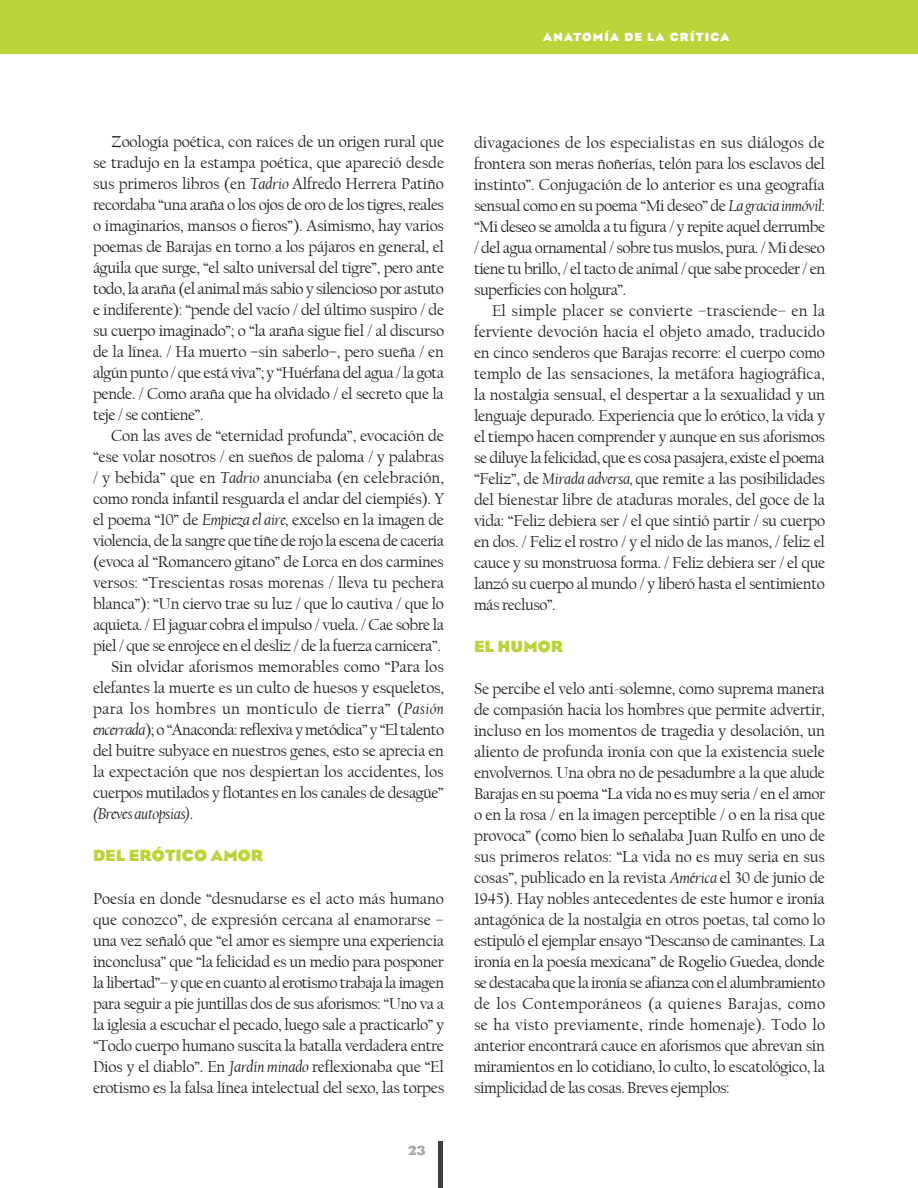
<style>
.page{position:relative;width:918px;height:1188px;background:#fff}
.page>*{position:absolute;margin:0;border:0;box-sizing:border-box;transform-origin:0 0}
.sin_sangria{font:16.5px/21px "Californian FB";letter-spacing:-.025em;color:#231f20;text-align:justify}
.t1{font:700 16.5px "Eagle";color:#b9d539}
.t2{font:700 13.5px "Eagle";color:#a8a9ad}
.t3{font:700 12px "Eagle";letter-spacing:.1em;color:#fff}
.s1{font-style:italic}
</style>
<div class="page">
<div style="left:0;top:0;width:918px;height:54px;background:#b9d539"></div>
<div style="left:438px;top:1142px;width:5px;height:46px;background:#3e3e3f"></div>
<p class="t3" style="left:543px;top:31px;width:188px">ANATOMÍA DE LA CRÍTICA</p>
<p class="sin_sangria" style="left:93px;top:132px;width:353px;text-indent:18px">Zoología poética, con raíces de un origen rural que se tradujo en la estampa poética, que apareció desde sus primeros libros (en <span class="s1">Tadrio</span> Alfredo Herrera Patiño recordaba “una araña o los ojos de oro de los tigres, reales o imaginarios, mansos o fieros”). Asimismo, hay varios poemas de Barajas en torno a los pájaros en general, el águila que surge, “el salto universal del tigre”, pero ante todo, la araña (el animal más sabio y silencioso por astuto e indiferente): “pende del vacío / del último suspiro / de su cuerpo imaginado”; o “la araña sigue fiel / al discurso de la línea. / Ha muerto <span class="s1">–</span>sin saberlo<span class="s1">–</span>, pero sueña / en algún punto / que está viva”; y “Huérfana del agua / la gota pende. / Como araña que ha olvidado / el secreto que la teje / se contiene”.</p>
<p class="sin_sangria" style="left:93px;top:426px;width:353px;text-indent:18px">Con las aves de “eternidad profunda”, evocación de “ese volar nosotros / en sueños de paloma / y palabras / y bebida” que en <span class="s1">Tadrio</span> anunciaba (en celebración, como ronda infantil resguarda el andar del ciempiés). Y el poema “10” de <span class="s1">Empieza el aire,</span> excelso en la imagen de violencia, de la sangre que tiñe de rojo la escena de cacería (evoca al “Romancero gitano” de Lorca en dos carmines versos: “Trescientas rosas morenas / lleva tu pechera blanca”): “Un ciervo trae su luz / que lo cautiva / que lo aquieta. / El jaguar cobra el impulso / vuela. / Cae sobre la piel / que se enrojece en el desliz / de la fuerza carnicera”.</p>
<p class="sin_sangria" style="left:93px;top:657px;width:353px;text-indent:18px">Sin olvidar aforismos memorables como “Para los elefantes la muerte es un culto de huesos y esqueletos, para los hombres un montículo de tierra” (<span class="s1">Pasión encerrada</span>); o “Anaconda: reflexiva y metódica” y “El talento del buitre subyace en nuestros genes, esto se aprecia en la expectación que nos despiertan los accidentes, los cuerpos mutilados y flotantes en los canales de desagüe” <span class="s1">(Breves autopsias)</span>.</p>
<p class="t1" style="left:93px;top:847px;width:172px">DEL ERÓTICO AMOR</p>
<p class="sin_sangria" style="left:93px;top:888px;width:353px">Poesía en donde “desnudarse es el acto más humano que conozco”, de expresión cercana al enamorarse – una vez señaló que “el amor es siempre una experiencia inconclusa” que “la felicidad es un medio para posponer la libertad”– y que en cuanto al erotismo trabaja la imagen para seguir a pie juntillas dos de sus aforismos: “Uno va a la iglesia a escuchar el pecado, luego sale a practicarlo” y “Todo cuerpo humano suscita la batalla verdadera entre Dios y el diablo”. En <span class="s1">Jardín minado</span> reflexionaba que “El erotismo es la falsa línea intelectual del sexo, las torpes</p>
<p class="t2" style="left:408px;top:1143px;width:19px">23</p>
<p class="sin_sangria" style="left:474px;top:132px;width:353px">divagaciones de los especialistas en sus diálogos de frontera son meras ñoñerías, telón para los esclavos del instinto”. Conjugación de lo anterior es una geografía sensual como en su poema “Mi deseo” de <span class="s1">La gracia inmóvil</span>: “Mi deseo se amolda a tu figura / y repite aquel derrumbe / del agua ornamental / sobre tus muslos, pura. / Mi deseo tiene tu brillo, / el tacto de animal / que sabe proceder / en superficies con holgura”.</p>
<p class="sin_sangria" style="left:474px;top:300px;width:353px;text-indent:18px">El simple placer se convierte –trasciende– en la ferviente devoción hacia el objeto amado, traducido en cinco senderos que Barajas recorre: el cuerpo como templo de las sensaciones, la metáfora hagiográfica, la nostalgia sensual, el despertar a la sexualidad y un lenguaje depurado. Experiencia que lo erótico, la vida y el tiempo hacen comprender y aunque en sus aforismos se diluye la felicidad, que es cosa pasajera, existe el poema “Feliz”, de <span class="s1">Mirada adversa,</span> que remite a las posibilidades del bienestar libre de ataduras morales, del goce de la vida: “Feliz debiera ser / el que sintió partir / su cuerpo en dos. / Feliz el rostro / y el nido de las manos, / feliz el cauce y su monstruosa forma. / Feliz debiera ser / el que lanzó su cuerpo al mundo / y liberó hasta el sentimiento más recluso”.</p>
<p class="t1" style="left:474px;top:638px;width:91px">EL HUMOR</p>
<p class="sin_sangria" style="left:474px;top:679px;width:353px">Se percibe el velo anti-solemne, como suprema manera de compasión hacia los hombres que permite advertir, incluso en los momentos de tragedia y desolación, un aliento de profunda ironía con que la existencia suele envolvernos. Una obra no de pesadumbre a la que alude Barajas en su poema “La vida no es muy seria / en el amor o en la rosa / en la imagen perceptible / o en la risa que provoca” (como bien lo señalaba Juan Rulfo en uno de sus primeros relatos: “La vida no es muy seria en sus cosas”, publicado en la revista <span class="s1">América</span> el 30 de junio de 1945). Hay nobles antecedentes de este humor e ironía antagónica de la nostalgia en otros poetas, tal como lo estipuló el ejemplar ensayo “Descanso de caminantes. La ironía en la poesía mexicana” de Rogelio Guedea, donde se destacaba que la ironía se afianza con el alumbramiento de los Contemporáneos (a quienes Barajas, como se ha visto previamente, rinde homenaje). Todo lo anterior encontrará cauce en aforismos que abrevan sin miramientos en lo cotidiano, lo culto, lo escatológico, la simplicidad de las cosas. Breves ejemplos:</p>
</div>
